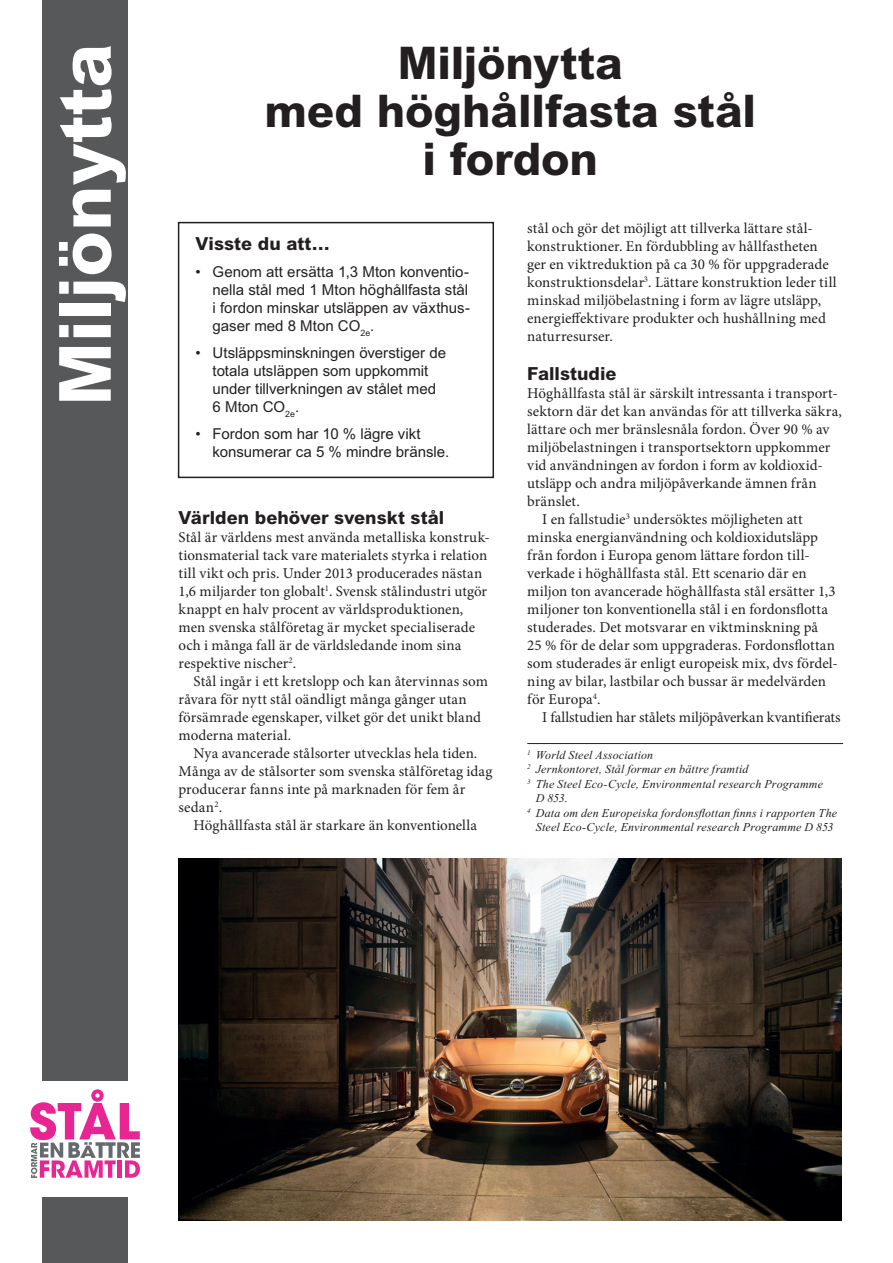
<style>
.page{position:relative;width:893px;height:1263px;background:#fff}
.page>*{position:absolute;margin:0;border:0;box-sizing:border-box;transform-origin:0 0}
.t1{font:800 72px "Arial";color:#fff}
.t2{font:800 45px/48px "Arial";letter-spacing:-.005em;color:#231f20;text-align:center}
.t3{font:800 18px "Arial";color:#231f20}
.t4{font:15px/18px "Minion Pro";letter-spacing:.005em;color:#231f20}
.t5{font:15px/18px "M Arial";color:#231f20}
.t6{font:italic 12px "Times New Roman";letter-spacing:.015em;color:#231f20}
</style>
<div class="page">
<div style="left:43px;top:0;width:85px;height:1081px;background:#57585a"></div>
<div style="left:43px;top:1197px;width:85px;height:66px;background:#57585a"></div>
<svg style="left:30px;top:1089px;width:110px;height:89px"></svg>
<div style="left:178px;top:222px;width:316px;height:256px;border:2px solid #231f20"></div>
<hr style="left:527px;top:743px;width:316px;height:1px;background:#231f20">
<img style="left:179px;top:858px;width:662px;height:362px">
<h1 class="t1" style="left:42px;top:406px;width:364px;rotate:-90deg">Miljönytta</h1>
<h2 class="t2" style="left:264px;top:38px;width:493px">Miljönytta<br>med höghållfasta stål i fordon</h2>
<p class="t4" style="left:527px;top:219px;width:311px">stål och gör det möjligt att tillverka lättare stål&shy;konstruktioner. En fördubbling av hållfastheten ger en viktreduktion på ca 30 % för uppgraderade konstruktionsdelar<sup>3</sup>. Lättare konstruktion leder till minskad miljöbelastning i form av lägre utsläpp, energieffektivare produkter och hushållning med naturresurser.</p>
<p class="t3" style="left:527px;top:363px;width:91px">Fallstudie</p>
<p class="t4" style="left:527px;top:385px;width:312px">Höghållfasta stål är särskilt intressanta i transport-</p>
<p class="t4" style="left:527px;top:403px;width:316px">sektorn där det kan användas för att tillverka säkra,</p>
<p class="t4" style="left:527px;top:421px;width:304px">lättare och mer bränslesnåla fordon. Över 90 % av</p>
<p class="t4" style="left:527px;top:439px;width:305px">miljöbelastningen i transportsektorn uppkommer</p>
<p class="t4" style="left:527px;top:457px;width:297px">vid användningen av fordon i form av koldioxid-</p>
<p class="t4" style="left:527px;top:475px;width:291px">utsläpp och andra miljöpåverkande ämnen från</p>
<p class="t4" style="left:527px;top:493px;width:54px">bränslet.</p>
<p class="t4" style="left:542px;top:511px;width:262px">I en fallstudie<sup>3</sup> undersöktes möjligheten att</p>
<p class="t4" style="left:527px;top:529px;width:292px">minska energianvändning och koldioxidutsläpp</p>
<p class="t4" style="left:527px;top:547px;width:284px">från fordon i Europa genom lättare fordon till-</p>
<p class="t4" style="left:527px;top:565px;width:281px">verkade i höghållfasta stål. Ett scenario där en</p>
<p class="t4" style="left:527px;top:583px;width:310px">miljon ton avancerade höghållfasta stål ersätter 1,3</p>
<p class="t4" style="left:527px;top:601px;width:302px">miljoner ton konventionella stål i en fordonsflotta</p>
<p class="t4" style="left:527px;top:619px;width:292px">studerades. Det motsvarar en viktminskning på</p>
<p class="t4" style="left:527px;top:637px;width:309px">25 % för de delar som uppgraderas. Fordonsflottan</p>
<p class="t4" style="left:527px;top:655px;width:312px">som studerades är enligt europeisk mix, dvs fördel-</p>
<p class="t4" style="left:527px;top:673px;width:300px">ning av bilar, lastbilar och bussar är medelvärden</p>
<p class="t4" style="left:527px;top:691px;width:75px">för Europa<sup>4</sup>.</p>
<p class="t4" style="left:542px;top:709px;width:300px">I fallstudien har stålets miljöpåverkan kvantifierats</p>
<p class="t6" style="left:527px;top:748px;width:127px"><sup>1</sup> World Steel Association</p>
<p class="t6" style="left:527px;top:763px;width:223px"><sup>2</sup> Jernkontoret, Stål formar en bättre framtid</p>
<p class="t6" style="left:527px;top:777px;width:297px"><sup>3</sup> The Steel Eco-Cycle, Environmental research Programme</p>
<p class="t6" style="left:536px;top:792px;width:33px">D 853.</p>
<p class="t6" style="left:527px;top:806px;width:311px"><sup>4</sup> Data om den Europeiska fordonsflottan finns i rapporten The</p>
<p class="t6" style="left:536px;top:820px;width:299px">Steel Eco-Cycle, Environmental research Programme D 853</p>
<p class="t3" style="left:196px;top:232px;width:136px">Visste du att…</p>
<p class="t5" style="left:213px;top:262px;width:259px;text-align:justify;text-indent:-17px">• Genom att ersätta 1,3 Mton konventio&shy;nella stål med 1 Mton höghållfasta stål i fordon minskar utsläppen av växthus&shy;gaser med 8 Mton CO<sub>2e</sub>.</p>
<p class="t5" style="left:213px;top:343px;width:235px;text-indent:-17px">• Utsläppsminskningen överstiger de totala utsläppen som uppkommit under tillverkningen av stålet med<br>6 Mton CO<sub>2e</sub>.</p>
<p class="t5" style="left:213px;top:424px;width:238px;text-indent:-17px">• Fordon som har 10 % lägre vikt konsumerar ca 5 % mindre bränsle.</p>
<p class="t3" style="left:179px;top:507px;width:267px">Världen behöver svenskt stål</p>
<p class="t4" style="left:179px;top:529px;width:313px">Stål är världens mest använda metalliska konstruk&shy;tionsmaterial tack vare materialets styrka i relation till vikt och pris. Under 2013 producerades nästan 1,6 miljarder ton globalt<sup>1</sup>. Svensk stålindustri utgör knappt en halv procent av världsproduktionen, men svenska stålföretag är mycket specialiserade och i många fall är de världsledande inom sina respektive nischer<sup>2</sup>.</p>
<p class="t4" style="left:179px;top:673px;width:311px;text-indent:15px">Stål ingår i ett kretslopp och kan återvinnas som råvara för nytt stål oändligt många gånger utan försämrade egenskaper, vilket gör det unikt bland moderna material.</p>
<p class="t4" style="left:179px;top:745px;width:315px;text-indent:15px">Nya avancerade stålsorter utvecklas hela tiden.<br>Många av de stålsorter som svenska stålföretag idag producerar fanns inte på marknaden för fem år sedan<sup>2</sup>.</p>
<p class="t4" style="left:194px;top:817px;width:285px">Höghållfasta stål är starkare än konventionella</p>
</div>
